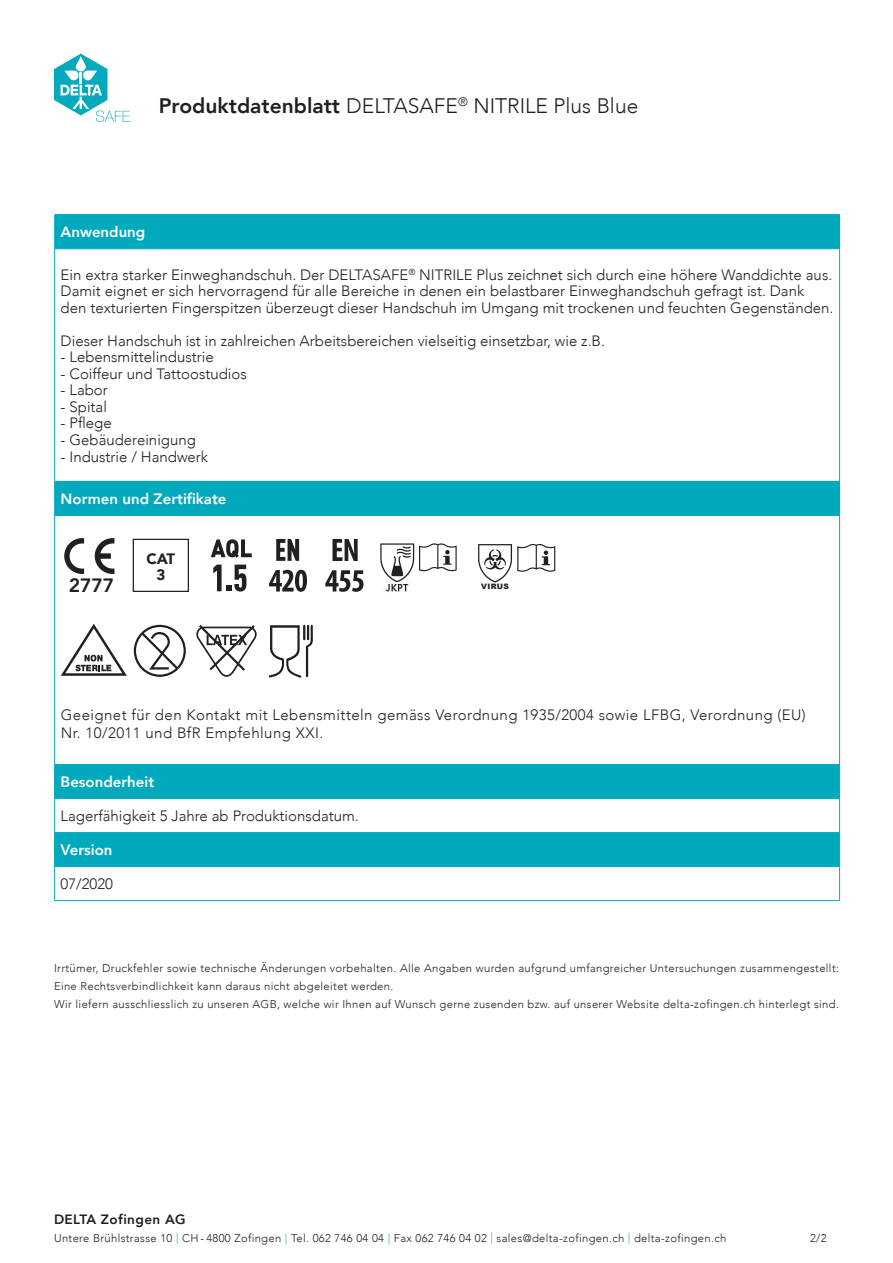
<style>
.page{position:relative;width:893px;height:1263px;background:#fff}
.page>*{position:absolute;margin:0;border:0;box-sizing:border-box;transform-origin:0 0}
.t1{font:300 21px "Avenir LT Com";color:#231f20}
.t2{font:800 19.2px "Avenir LT Com";color:#231f20}
.t3{font:300 15px/16.5px "Avenir LT Com";color:#231f20}
.t4{font:300 15px/18px "Avenir LT Com";letter-spacing:.03em;color:#231f20}
.t5{font:800 15px "Avenir LT Com";color:#fff}
.t6{font:900 15px/15px "Avenir LT Com";color:#231f20;text-align:center}
.t7{font:800 13.5px "Avenir LT Com";letter-spacing:.03em;color:#231f20}
.t8{font:300 11.25px/18px "Avenir LT Com";letter-spacing:.03em;color:#231f20}
.t9{font:900 7.5px "Arial";letter-spacing:.05em;color:#231f20}
.s1{font-weight:800}
.s2{color:#00aabc}
</style>
<div class="page">
<div style="left:55px;top:215px;width:785px;height:34px;background:#00aabc"></div>
<svg style="left:55px;top:249px;width:784px;height:515px"></svg>
<div style="left:55px;top:481px;width:785px;height:34px;background:#00aabc"></div>
<hr style="left:54px;top:214px;width:786px;height:1px;background:#00aabc">
<hr style="left:54px;top:215px;width:1px;height:34px;background:#00aabc">
<hr style="left:54px;top:249px;width:1px;height:232px;background:#00aabc">
<hr style="left:839px;top:249px;width:1px;height:232px;background:#00aabc">
<hr style="left:54px;top:481px;width:786px;height:1px;background:#00aabc">
<hr style="left:54px;top:482px;width:1px;height:33px;background:#00aabc">
<hr style="left:54px;top:515px;width:786px;height:1px;background:#00aabc">
<hr style="left:54px;top:516px;width:1px;height:248px;background:#00aabc">
<hr style="left:839px;top:516px;width:1px;height:248px;background:#00aabc">
<svg style="left:276px;top:539px;width:23px;height:22px"></svg>
<svg style="left:269px;top:570px;width:38px;height:22px"></svg>
<svg style="left:332px;top:539px;width:26px;height:22px"></svg>
<svg style="left:325px;top:570px;width:38px;height:22px"></svg>
<svg style="left:380px;top:543px;width:77px;height:39px"></svg>
<svg style="left:478px;top:544px;width:77px;height:38px"></svg>
<svg style="left:269px;top:625px;width:44px;height:53px"></svg>
<svg style="left:211px;top:539px;width:41px;height:19px"></svg>
<svg style="left:213px;top:565px;width:34px;height:26px"></svg>
<div style="left:133px;top:539px;width:56px;height:53px;border:1px solid #231f20"></div>
<svg style="left:95px;top:538px;width:19px;height:36px"></svg>
<svg style="left:64px;top:538px;width:20px;height:36px"></svg>
<svg style="left:134px;top:625px;width:52px;height:52px"></svg>
<svg style="left:61px;top:624px;width:66px;height:52px"></svg>
<svg style="left:195px;top:625px;width:63px;height:52px"></svg>
<svg style="left:54px;top:54px;width:76px;height:68px"></svg>
<div style="left:55px;top:765px;width:784px;height:33px;background:#00aabc"></div>
<svg style="left:55px;top:799px;width:784px;height:101px"></svg>
<hr style="left:54px;top:798px;width:786px;height:1px;background:#00aabc">
<hr style="left:54px;top:832px;width:786px;height:1px;background:#00aabc">
<hr style="left:54px;top:866px;width:786px;height:1px;background:#00aabc">
<hr style="left:54px;top:900px;width:786px;height:1px;background:#00aabc">
<hr style="left:54px;top:764px;width:786px;height:1px;background:#00aabc">
<hr style="left:54px;top:765px;width:1px;height:33px;background:#00aabc">
<hr style="left:839px;top:765px;width:1px;height:33px;background:#00aabc">
<hr style="left:54px;top:799px;width:1px;height:33px;background:#00aabc">
<hr style="left:839px;top:799px;width:1px;height:33px;background:#00aabc">
<hr style="left:54px;top:833px;width:1px;height:33px;background:#00aabc">
<hr style="left:839px;top:833px;width:1px;height:33px;background:#00aabc">
<hr style="left:54px;top:867px;width:1px;height:33px;background:#00aabc">
<hr style="left:839px;top:867px;width:1px;height:33px;background:#00aabc">
<div style="left:477px;top:531px;width:110px;height:11px;background:#fff"></div>
<div style="left:379px;top:531px;width:109px;height:11px;background:#fff"></div>
<div style="left:377px;top:583px;width:48px;height:20px;background:#fff"></div>
<img style="left:385px;top:583px;width:25px;height:9px">
<h1 class="t1" style="left:159px;top:94px;width:481px"><span class="s1">Produktdatenblatt</span> DELTASAFE<sup>®</sup> NITRILE Plus Blue</h1>
<p class="t5" style="left:61px;top:223px;width:86px">Anwendung</p>
<p class="t3" style="left:61px;top:267px;width:774px">Ein extra starker Einweghandschuh. Der DELTASAFE<sup>®</sup> NITRILE Plus zeichnet sich durch eine höhere Wanddichte aus.<br>Damit eignet er sich hervorragend für alle Bereiche in denen ein belastbarer Einweghandschuh gefragt ist. Dank den texturierten Fingerspitzen überzeugt dieser Handschuh im Umgang mit trockenen und feuchten Gegenständen.</p>
<p class="t3" style="left:61px;top:333px;width:546px">Dieser Handschuh ist in zahlreichen Arbeitsbereichen vielseitig einsetzbar, wie z.B.</p>
<p class="t3" style="left:61px;top:349px;width:155px">- Lebensmittelindustrie</p>
<p class="t3" style="left:61px;top:366px;width:188px">- Coiffeur und Tattoostudios</p>
<p class="t3" style="left:61px;top:382px;width:49px">- Labor</p>
<p class="t3" style="left:61px;top:399px;width:48px">- Spital</p>
<p class="t3" style="left:61px;top:415px;width:53px">- Pflege</p>
<p class="t3" style="left:61px;top:432px;width:137px">- Gebäudereinigung</p>
<p class="t3" style="left:61px;top:448px;width:149px">- Industrie / Handwerk</p>
<p class="t5" style="left:61px;top:490px;width:167px">Normen und Zertifikate</p>
<p class="t2" style="left:69px;top:574px;width:47px">2777</p>
<p class="t6" style="left:146px;top:552px;width:30px">CAT<br>3</p>
<p class="t9" style="left:481px;top:581px;width:29px">VIRUS</p>
<p class="t4" style="left:61px;top:706px;width:747px">Geeignet für den Kontakt mit Lebensmitteln gemäss Verordnung 1935/2004 sowie LFBG, Verordnung (EU)<br>Nr. 10/2011 und BfR Empfehlung XXI.</p>
<p class="t5" style="left:61px;top:773px;width:95px">Besonderheit</p>
<p class="t3" style="left:61px;top:808px;width:300px">Lagerfähigkeit 5 Jahre ab Produktionsdatum.</p>
<p class="t5" style="left:61px;top:841px;width:53px">Version</p>
<p class="t3" style="left:61px;top:876px;width:54px">07/2020</p>
<p class="t8" style="left:54px;top:959px;width:786px">Irrtümer, Druckfehler sowie technische Änderungen vorbehalten. Alle Angaben wurden aufgrund umfangreicher Untersuchungen zusammengestellt:<br>Eine Rechtsverbindlichkeit kann daraus nicht abgeleitet werden.<br>Wir liefern ausschliesslich zu unseren AGB, welche wir Ihnen auf Wunsch gerne zusenden bzw. auf unserer Website delta-zofingen.ch hinterlegt sind.</p>
<p class="t7" style="left:54px;top:1211px;width:133px">DELTA Zofingen AG</p>
<p class="t8" style="left:54px;top:1229px;width:674px">Untere Brühlstrasse 10 <span class="s2">|</span> CH - 4800 Zofingen <span class="s2">|</span> Tel. 062 746 04 04 <span class="s2">|</span> Fax 062 746 04 02 <span class="s2">|</span> sales@delta-zofingen.ch <span class="s2">|</span> delta-zofingen.ch</p>
<p class="t8" style="left:810px;top:1229px;width:18px">2/2</p>
</div>
